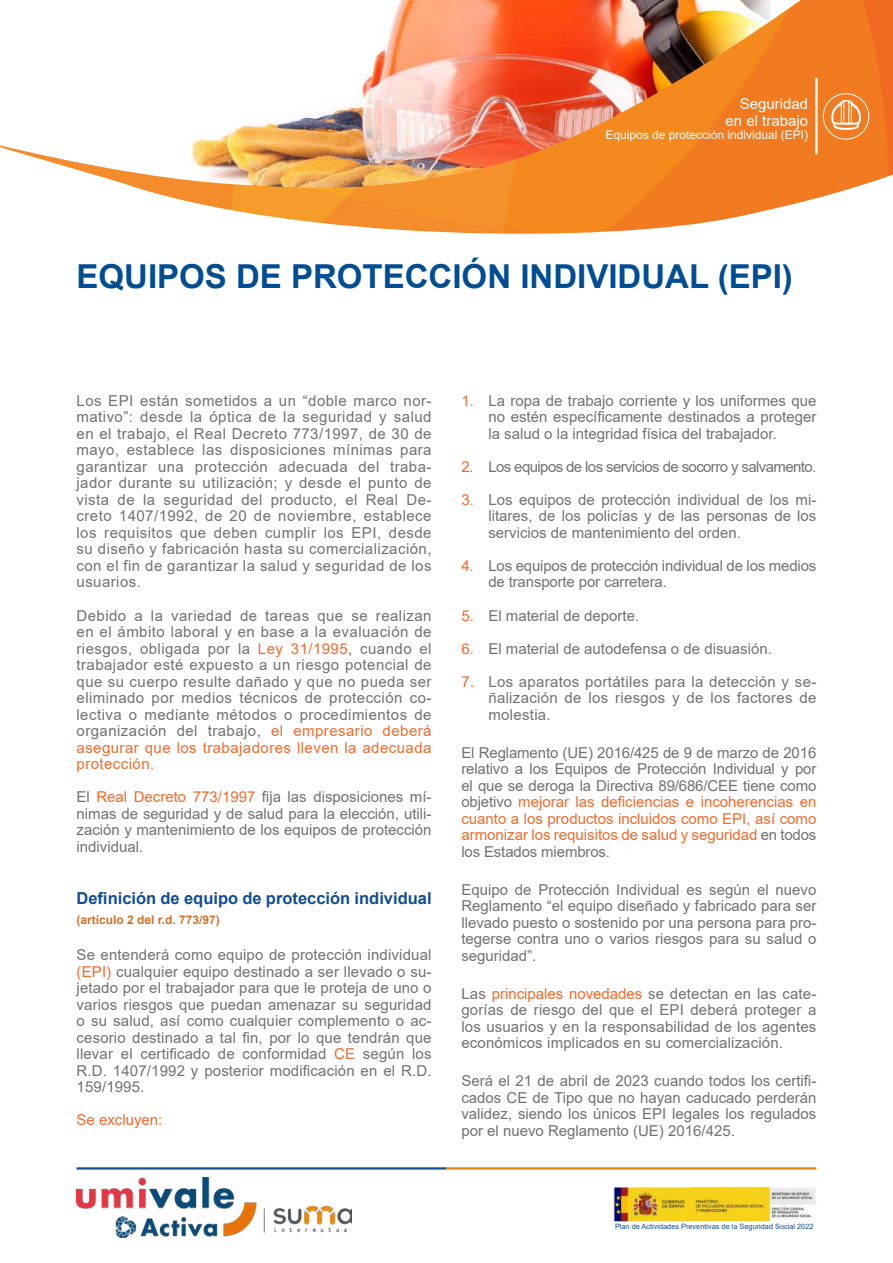
<style>
.page{position:relative;width:893px;height:1263px;background:#fff}
.page>*{position:absolute;margin:0;border:0;box-sizing:border-box;transform-origin:0 0}
.t1{font:700 33px "Arial";color:#004d94}
.t2{font:700 16.5px "Arial";color:#124d91}
.t3{font:15px/16.5px "Arial";color:#717074;text-align:justify}
.t4{font:15px "Arial";letter-spacing:-.04em;color:#717074}
.t5{font:15px/16.5px "Arial";color:#fff;text-align:right}
.t6{font:15px "Arial";color:#f26a2c}
.t7{font:12px "Arial";color:#fff}
.t8{font:700 12px "Arial";color:#cf7129}
.t9{font:7.35px "Arial";color:#124d91}
.s1{color:#f26a2c}
</style>
<div class="page">
<img style="left:614px;top:1185px;width:202px;height:36px">
<hr style="left:77px;top:1167px;width:369px;height:2px;background:#124d91">
<hr style="left:446px;top:1167px;width:370px;height:2px;background:#e78208">
<img style="left:77px;top:1178px;width:275px;height:59px">
<img style="left:0;top:0;width:893px;height:234px">
<hr style="left:815px;top:78px;width:2px;height:76px;background:#fff">
<svg style="left:831px;top:100px;width:30px;height:30px"></svg>
<div style="left:823px;top:93px;width:46px;height:47px;border:1px solid #fff;border-radius:50%"></div>
<p class="t5" style="left:726px;top:96px;width:84px">Seguridad en el trabajo</p>
<p class="t7" style="left:605px;top:127px;width:204px">Equipos de protección individual (EPI)</p>
<h1 class="t1" style="left:77px;top:253px;width:718px">EQUIPOS DE PROTECCIÓN INDIVIDUAL (EPI)</h1>
<p class="t3" style="left:77px;top:392px;width:357px">Los EPI están sometidos a un “doble marco nor&shy;mativo”: desde la óptica de la seguridad y salud en el trabajo, el Real Decreto 773/1997, de 30 de mayo, establece las disposiciones mínimas para garantizar una protección adecuada del traba&shy;jador durante su utilización; y desde el punto de vista de la seguridad del producto, el Real De&shy;creto 1407/1992, de 20 de noviembre, establece los requisitos que deben cumplir los EPI, desde su diseño y fabricación hasta su comercialización, con el fin de garantizar la salud y seguridad de los usuarios.</p>
<p class="t3" style="left:77px;top:607px;width:357px">Debido a la variedad de tareas que se realizan en el ámbito laboral y en base a la evaluación de riesgos, obligada por la <span class="s1">Ley 31/1995</span>, cuando el trabajador esté expuesto a un riesgo potencial de que su cuerpo resulte dañado y que no pueda ser eliminado por medios técnicos de protección co&shy;lectiva o mediante métodos o procedimientos de organización del trabajo, <span class="s1">el empresario deberá asegurar que los trabajadores lleven la adecuada protección.</span></p>
<p class="t3" style="left:77px;top:788px;width:357px">El <span class="s1">Real Decreto 773/1997</span> fija las disposiciones mí&shy;nimas de seguridad y de salud para la elección, utili&shy;zación y mantenimiento de los equipos de protección individual.</p>
<p class="t2" style="left:77px;top:886px;width:357px">Definición de equipo de protección individual</p>
<p class="t8" style="left:77px;top:911px;width:145px">(artículo 2 del r.d. 773/97)</p>
<p class="t3" style="left:77px;top:946px;width:357px">Se entenderá como equipo de protección individual <span class="s1">(EPI)</span> cualquier equipo destinado a ser llevado o su&shy;jetado por el trabajador para que le proteja de uno o varios riesgos que puedan amenazar su seguridad o su salud, así como cualquier complemento o ac&shy;cesorio destinado a tal fin, por lo que tendrán que llevar el certificado de conformidad <span class="s1">CE</span> según los R.D. 1407/1992 y posterior modificación en el R.D.<br>159/1995.</p>
<p class="t6" style="left:77px;top:1109px;width:87px">Se excluyen:</p>
<p class="t3" style="left:488px;top:392px;width:330px;text-indent:-27px"><span class="s1">1.</span> La ropa de trabajo corriente y los uniformes que no estén específicamente destinados a proteger la salud o la integridad física del trabajador.</p>
<p class="t4" style="left:461px;top:456px;width:356px"><span class="s1">2.</span> Los equipos de los servicios de socorro y salvamento.</p>
<p class="t3" style="left:488px;top:491px;width:330px;text-indent:-27px"><span class="s1">3.</span> Los equipos de protección individual de los mi&shy;litares, de los policías y de las personas de los servicios de mantenimiento del orden.</p>
<p class="t3" style="left:488px;top:557px;width:329px;text-indent:-27px"><span class="s1">4.</span> Los equipos de protección individual de los medios de transporte por carretera.</p>
<p class="t3" style="left:461px;top:607px;width:179px"><span class="s1">5.</span> El material de deporte.</p>
<p class="t3" style="left:461px;top:640px;width:312px"><span class="s1">6.</span> El material de autodefensa o de disuasión.</p>
<p class="t3" style="left:488px;top:673px;width:330px;text-indent:-27px"><span class="s1">7.</span> Los aparatos portátiles para la detección y se&shy;ñalización de los riesgos y de los factores de molestia.</p>
<p class="t3" style="left:461px;top:744px;width:357px">El Reglamento (UE) 2016/425 de 9 de marzo de 2016 relativo a los Equipos de Protección Individual y por el que se deroga la Directiva 89/686/CEE tiene como objetivo <span class="s1">mejorar las deficiencias e incoherencias en cuanto a los productos incluidos como EPI, así como armonizar los requisitos de salud y seguridad</span> en todos los Estados miembros.</p>
<p class="t3" style="left:461px;top:881px;width:357px">Equipo de Protección Individual es según el nuevo Reglamento “el equipo diseñado y fabricado para ser llevado puesto o sostenido por una persona para pro&shy;tegerse contra uno o varios riesgos para su salud o seguridad”.</p>
<p class="t3" style="left:461px;top:985px;width:357px">Las <span class="s1">principales novedades</span> se detectan en las cate&shy;gorías de riesgo del que el EPI deberá proteger a los usuarios y en la responsabilidad de los agentes económicos implicados en su comercialización.</p>
<p class="t3" style="left:461px;top:1073px;width:357px">Será el 21 de abril de 2023 cuando todos los certifi&shy;cados CE de Tipo que no hayan caducado perderán validez, siendo los únicos EPI legales los regulados por el nuevo Reglamento (UE) 2016/425.</p>
<p class="t9" style="left:615px;top:1221px;width:200px">Plan de Actividades Preventivas de la Seguridad Social 2022</p>
</div>
